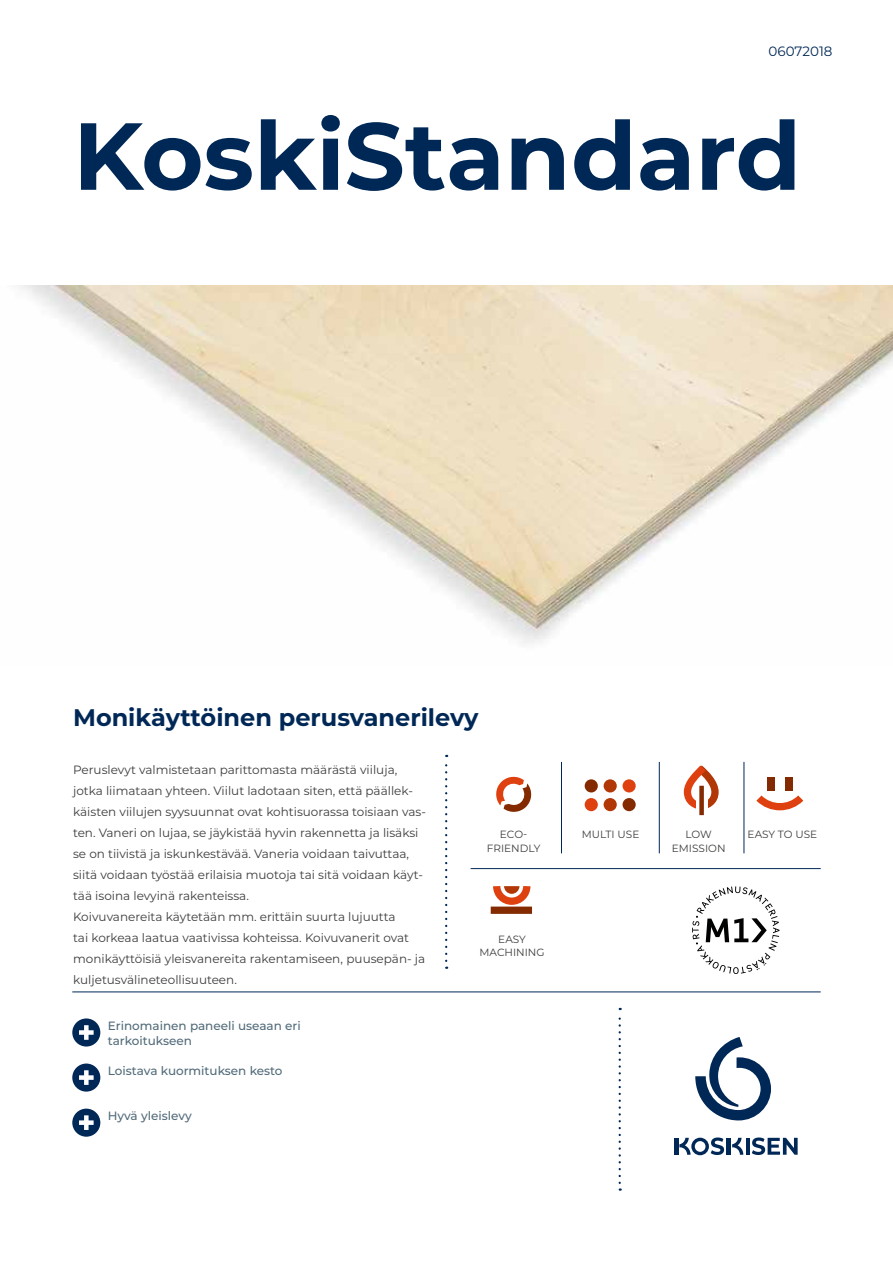
<style>
.page{position:relative;width:893px;height:1263px;background:#fff}
.page>*{position:absolute;margin:0;border:0;box-sizing:border-box;transform-origin:0 0}
.t1{font:700 94.95px "Montserrat";color:#002856}
.t2{font:700 24px "Montserrat";color:#002856}
.t3{font:13.5px "Montserrat";color:#002856}
.t4{font:12px/21px "Montserrat";color:#3c3c3b}
.t5{font:500 12px/15px "Montserrat";color:#516a79}
.t6{font:10.5px/13.5px "Montserrat";color:#3c3c3b;text-align:center}
</style>
<div class="page">
<img style="left:20px;top:286px;width:873px;height:358px">
<hr style="left:746px;top:1138px;width:3px;height:17px;background:#002856">
<hr style="left:674px;top:1138px;width:4px;height:17px;background:#002856">
<hr style="left:727px;top:1138px;width:4px;height:17px;background:#002856">
<svg style="left:752px;top:1137px;width:46px;height:18px"></svg>
<svg style="left:679px;top:1137px;width:45px;height:18px"></svg>
<svg style="left:732px;top:1138px;width:11px;height:17px"></svg>
<svg style="left:695px;top:1037px;width:76px;height:83px"></svg>
<svg style="left:445px;top:755px;width:2px;height:214px"></svg>
<svg style="left:619px;top:1008px;width:2px;height:183px"></svg>
<div style="left:72px;top:1018px;width:28px;height:28px;background:#002856;border-radius:50%"></div>
<div style="left:84px;top:1025px;width:5px;height:15px;background:#fff"></div>
<div style="left:79px;top:1030px;width:15px;height:5px;background:#fff"></div>
<div style="left:72px;top:1063px;width:28px;height:28px;background:#002856;border-radius:50%"></div>
<div style="left:84px;top:1070px;width:5px;height:15px;background:#fff"></div>
<div style="left:79px;top:1075px;width:15px;height:5px;background:#fff"></div>
<div style="left:72px;top:1108px;width:28px;height:29px;background:#002856;border-radius:50%"></div>
<div style="left:84px;top:1115px;width:5px;height:15px;background:#fff"></div>
<div style="left:79px;top:1120px;width:15px;height:5px;background:#fff"></div>
<hr style="left:72px;top:991px;width:749px;height:1px;background:#002856">
<hr style="left:471px;top:868px;width:350px;height:1px;background:#002856">
<hr style="left:561px;top:762px;width:1px;height:91px;background:#002856">
<hr style="left:659px;top:762px;width:1px;height:91px;background:#002856">
<hr style="left:744px;top:762px;width:1px;height:91px;background:#002856">
<div style="left:491px;top:906px;width:41px;height:8px;background:#832a00"></div>
<svg style="left:490px;top:886px;width:42px;height:22px"></svg>
<svg style="left:683px;top:765px;width:36px;height:44px"></svg>
<div style="left:696px;top:798px;width:11px;height:13px;background:#fff"></div>
<div style="left:699px;top:786px;width:5px;height:29px;background:#832a00"></div>
<svg style="left:496px;top:776px;width:36px;height:36px"></svg>
<div style="left:767px;top:777px;width:7px;height:14px;background:#832a00"></div>
<div style="left:785px;top:777px;width:8px;height:14px;background:#832a00"></div>
<svg style="left:756px;top:795px;width:47px;height:15px"></svg>
<svg style="left:692px;top:886px;width:87px;height:87px"></svg>
<div style="left:585px;top:779px;width:13px;height:13px;background:#832a00;border-radius:50%"></div>
<div style="left:623px;top:798px;width:13px;height:13px;background:#832a00;border-radius:50%"></div>
<div style="left:604px;top:779px;width:13px;height:13px;background:#b13707;border-radius:50%"></div>
<div style="left:604px;top:798px;width:13px;height:13px;background:#b13707;border-radius:50%"></div>
<div style="left:623px;top:779px;width:13px;height:13px;background:#de410f;border-radius:50%"></div>
<div style="left:585px;top:798px;width:13px;height:13px;background:#de410f;border-radius:50%"></div>
<p class="t3" style="left:769px;top:42px;width:65px">06072018</p>
<h1 class="t1" style="left:73px;top:88px;width:730px">KoskiStandard</h1>
<h2 class="t2" style="left:73px;top:700px;width:407px">Monikäyttöinen perusvanerilevy</h2>
<p class="t4" style="left:73px;top:759px;width:354px">Peruslevyt valmistetaan parittomasta määrästä viiluja, jotka liimataan yhteen. Viilut ladotaan siten, että päällek&shy;käisten viilujen syysuunnat ovat kohtisuorassa toisiaan vas&shy;ten. Vaneri on lujaa, se jäykistää hyvin rakennetta ja lisäksi se on tiivistä ja iskunkestävää. Vaneria voidaan taivuttaa, siitä voidaan työstää erilaisia muotoja tai sitä voidaan käyt&shy;tää isoina levyinä rakenteissa.<br>Koivuvanereita käytetään mm. erittäin suurta lujuutta<br>tai korkeaa laatua vaativissa kohteissa. Koivuvanerit ovat monikäyttöisiä yleisvanereita rakentamiseen, puusepän- ja kuljetusvälineteollisuuteen.</p>
<p class="t5" style="left:108px;top:1018px;width:194px">Erinomainen paneeli useaan eri tarkoitukseen</p>
<p class="t5" style="left:108px;top:1063px;width:176px">Loistava kuormituksen kesto</p>
<p class="t5" style="left:108px;top:1108px;width:85px">Hyvä yleislevy</p>
<p class="t6" style="left:487px;top:827px;width:55px">ECO-<br>FRIENDLY</p>
<p class="t6" style="left:582px;top:827px;width:59px">MULTI USE</p>
<p class="t6" style="left:748px;top:827px;width:71px">EASY TO USE</p>
<p class="t6" style="left:672px;top:827px;width:55px">LOW<br>EMISSION</p>
<p class="t6" style="left:480px;top:932px;width:67px">EASY<br>MACHINING</p>
</div>
